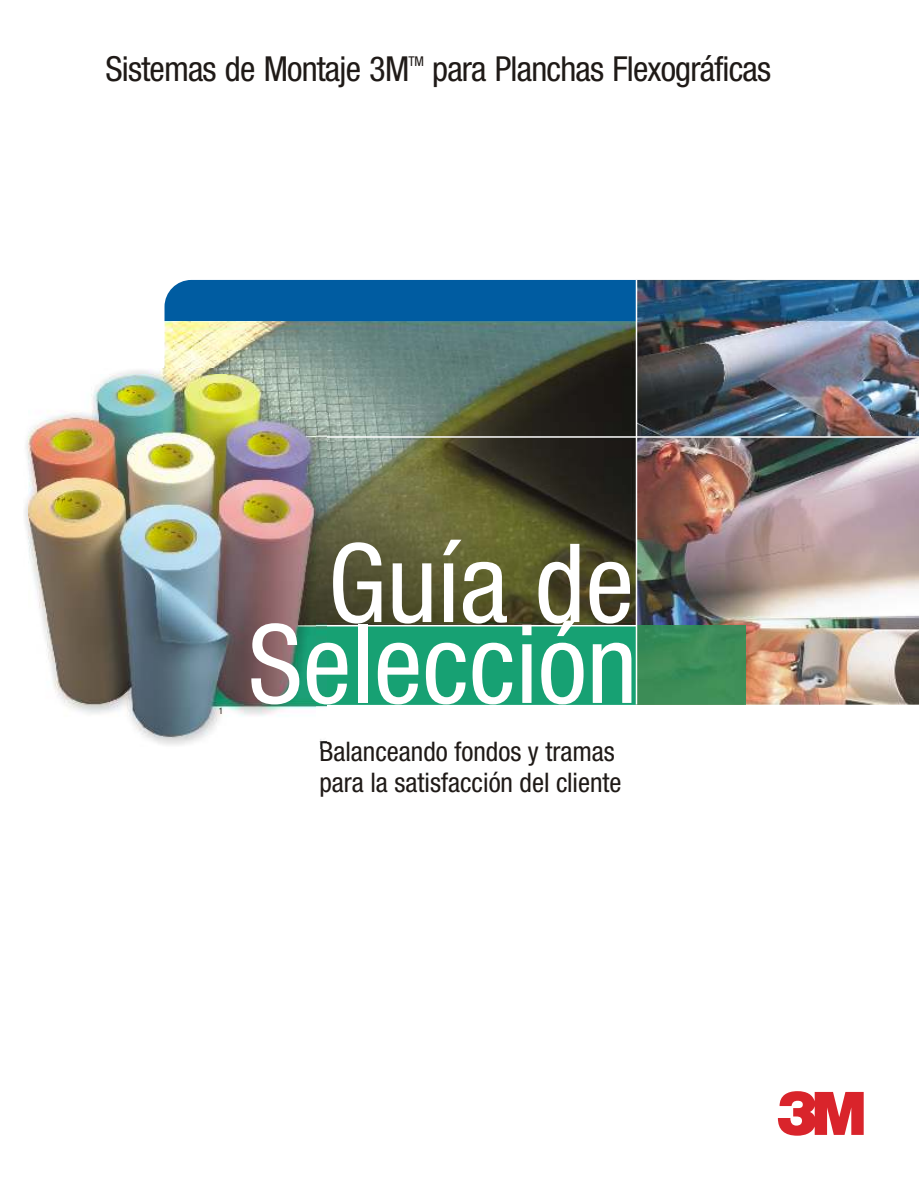
<style>
.page{position:relative;width:919px;height:1191px;background:#fff}
.page>*{position:absolute;margin:0;border:0;box-sizing:border-box;transform-origin:0 0}
.t1{font:condensed 109.5px "Helvetica Neue";color:#fff}
.t2{font:condensed 34.5px "Helvetica Neue";letter-spacing:-.025em;color:#1f1a17}
.t3{font:condensed 27px/30.9px "Helvetica Neue";color:#1f1a17}
.t4{font:condensed 13.5px "Helvetica Neue";color:#1f1a17}
.t5{font:condensed 9px "Helvetica Neue";color:#1f1a17}
</style>
<div class="page">
<div style="left:164px;top:626px;width:472px;height:78px;background:#17a173"></div>
<div style="left:164px;top:280px;width:472px;height:41px;background:#005ca1"></div>
<img style="left:164px;top:321px;width:471px;height:304px">
<img style="left:637px;top:321px;width:281px;height:383px">
<img style="left:637px;top:280px;width:281px;height:41px">
<img style="left:637px;top:626px;width:108px;height:78px">
<hr style="left:635px;top:280px;width:2px;height:424px;background:#fff">
<hr style="left:164px;top:436px;width:754px;height:2px;background:#fff">
<img style="left:24px;top:368px;width:302px;height:380px">
<img style="left:29px;top:374px;width:286px;height:363px">
<svg style="left:777px;top:1091px;width:86px;height:44px"></svg>
<p class="t2" style="left:105px;top:53px;width:667px">Sistemas de Montaje 3M para Planchas Flexográficas</p>
<p class="t4" style="left:408px;top:55px;width:17px">TM</p>
<p class="t5" style="left:219px;top:706px;width:6px">1</p>
<h1 class="t1" style="left:328px;top:536px;width:308px">Guía de</h1>
<h1 class="t1" style="left:248px;top:616px;width:391px">Selección</h1>
<p class="t3" style="left:319px;top:737px;width:304px">Balanceando fondos y tramas para la satisfacción del cliente</p>
</div>
